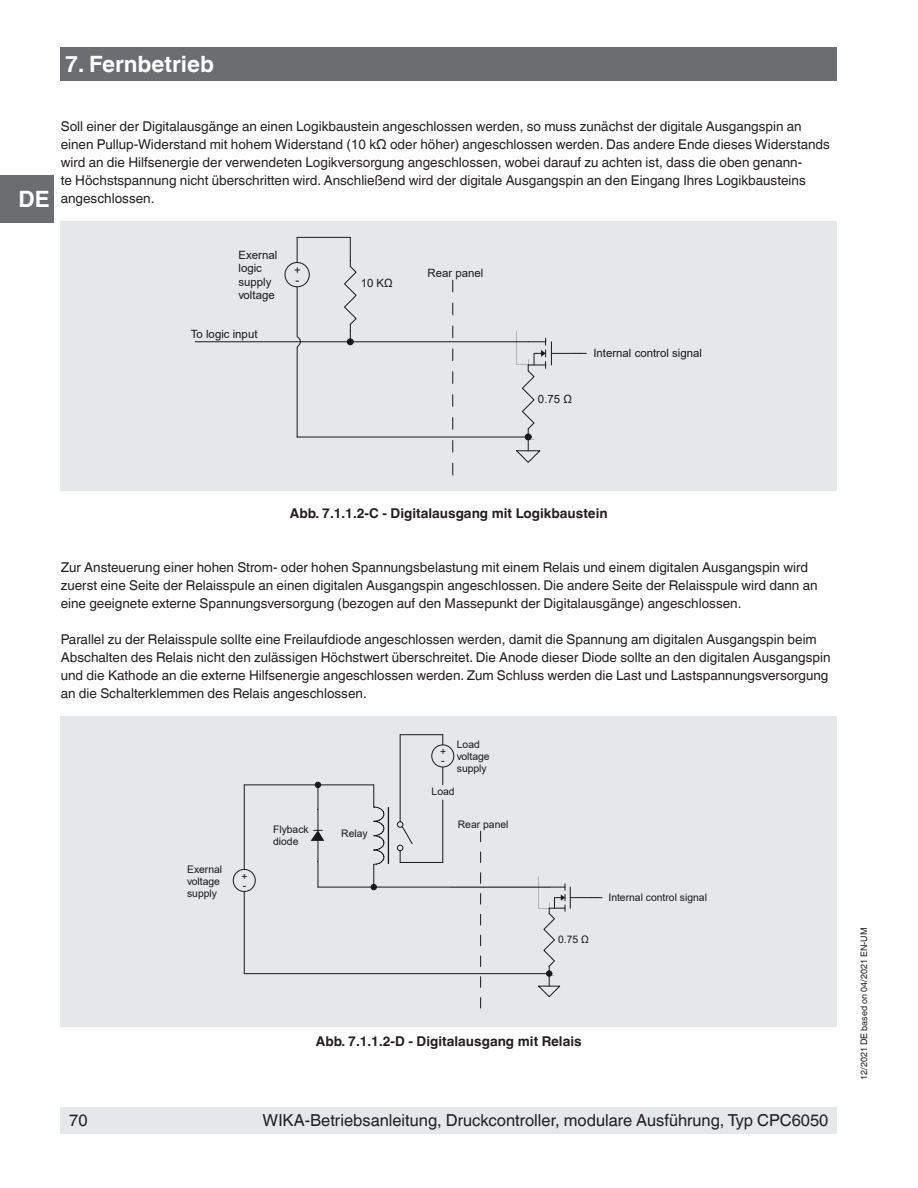
<style>
.page{position:relative;width:918px;height:1188px;background:#fff}
.page>*{position:absolute;margin:0;border:0;box-sizing:border-box;transform-origin:0 0}
.OI-Head{font:700 22.5px "Helvetica World";color:#fff}
.t1{font:16.5px "Helvetica World";color:#231f20}
.Running_text{font:13.5px/18px "Helvetica World";color:#231f20}
.t2{font:700 13.5px "Helvetica World";color:#231f20}
.t3{font:11.4px/13px "Arial";color:#19181c}
.t4{font:10.35px/11.9px "Arial";color:#19181c}
.t5{font:9px "Helvetica World";color:#231f20}
</style>
<div class="page">
<div style="left:61px;top:47px;width:776px;height:34px;background:#6c6d70"></div>
<div style="left:0;top:176px;width:54px;height:47px;background:#6c6d70"></div>
<div style="left:61px;top:1107px;width:776px;height:27px;background:#e6e7e9"></div>
<div style="left:61px;top:221px;width:776px;height:270px;background:#e6e7e9"></div>
<hr style="left:195px;top:342px;width:333px;height:1px;background:#19181c">
<hr style="left:297px;top:437px;width:231px;height:1px;background:#19181c">
<div style="left:285px;top:262px;width:25px;height:25px;border:1px solid #19181c;border-radius:50%"></div>
<svg style="left:297px;top:238px;width:1px;height:24px"></svg>
<hr style="left:297px;top:287px;width:1px;height:50px;background:#19181c">
<hr style="left:297px;top:237px;width:53px;height:1px;background:#19181c">
<svg style="left:296px;top:336px;width:6px;height:12px"></svg>
<hr style="left:297px;top:347px;width:1px;height:90px;background:#19181c">
<svg style="left:344px;top:237px;width:13px;height:108px"></svg>
<svg style="left:516px;top:338px;width:70px;height:125px"></svg>
<svg style="left:452px;top:280px;width:1px;height:12px"></svg>
<svg style="left:452px;top:303px;width:1px;height:12px"></svg>
<svg style="left:452px;top:326px;width:1px;height:12px"></svg>
<svg style="left:452px;top:349px;width:1px;height:12px"></svg>
<svg style="left:452px;top:440px;width:1px;height:12px"></svg>
<svg style="left:452px;top:463px;width:1px;height:12px"></svg>
<div style="left:61px;top:716px;width:776px;height:311px;background:#e6e7e9"></div>
<hr style="left:318px;top:887px;width:231px;height:1px;background:#19181c">
<hr style="left:244px;top:973px;width:305px;height:1px;background:#19181c">
<div style="left:233px;top:869px;width:23px;height:23px;border:1px solid #19181c;border-radius:50%"></div>
<hr style="left:244px;top:785px;width:1px;height:84px;background:#19181c">
<hr style="left:244px;top:892px;width:1px;height:82px;background:#19181c">
<hr style="left:244px;top:785px;width:130px;height:1px;background:#19181c">
<svg style="left:315px;top:782px;width:6px;height:6px"></svg>
<hr style="left:318px;top:785px;width:1px;height:45px;background:#19181c">
<hr style="left:318px;top:841px;width:1px;height:46px;background:#19181c">
<svg style="left:311px;top:830px;width:13px;height:11px"></svg>
<svg style="left:538px;top:884px;width:64px;height:113px"></svg>
<hr style="left:388px;top:807px;width:1px;height:57px;background:#19181c">
<svg style="left:371px;top:785px;width:14px;height:105px"></svg>
<hr style="left:400px;top:862px;width:43px;height:1px;background:#19181c">
<hr style="left:400px;top:735px;width:1px;height:87px;background:#19181c">
<svg style="left:397px;top:822px;width:16px;height:40px"></svg>
<hr style="left:443px;top:800px;width:1px;height:62px;background:#19181c">
<div style="left:432px;top:745px;width:22px;height:22px;border:1px solid #19181c;border-radius:50%"></div>
<svg style="left:443px;top:767px;width:1px;height:18px"></svg>
<hr style="left:400px;top:734px;width:43px;height:1px;background:#19181c">
<p class="OI-Head" style="left:65px;top:51px;width:150px">7. Fernbetrieb</p>
<h1 class="OI-Head" style="left:19px;top:186px;width:33px">DE</h1>
<p class="Running_text" style="left:61px;top:118px;width:771px">Soll einer der Digitalausgänge an einen Logikbaustein angeschlossen werden, so muss zunächst der digitale Ausgangspin an einen Pullup-Widerstand mit hohem Widerstand (10 kΩ oder höher) angeschlossen werden. Das andere Ende dieses Widerstands wird an die Hilfsenergie der verwendeten Logikversorgung angeschlossen, wobei darauf zu achten ist, dass die oben genann-<br>te Höchstspannung nicht überschritten wird. Anschließend wird der digitale Ausgangspin an den Eingang Ihres Logikbausteins angeschlossen.</p>
<p class="t3" style="left:239px;top:249px;width:40px">Exernal logic supply voltage</p>
<p class="t3" style="left:191px;top:327px;width:68px">To logic input</p>
<p class="t3" style="left:294px;top:265px;width:8px;line-height:9.6px">+ -</p>
<p class="t3" style="left:361px;top:276px;width:34px">10 KΩ</p>
<p class="t3" style="left:428px;top:266px;width:57px">Rear panel</p>
<p class="t3" style="left:538px;top:393px;width:35px">0.75 Ω</p>
<p class="t3" style="left:593px;top:347px;width:110px">Internal control signal</p>
<p class="t2" style="left:290px;top:506px;width:319px">Abb. 7.1.1.2-C - Digitalausgang mit Logikbaustein</p>
<p class="Running_text" style="left:61px;top:559px;width:758px">Zur Ansteuerung einer hohen Strom- oder hohen Spannungsbelastung mit einem Relais und einem digitalen Ausgangspin wird zuerst eine Seite der Relaisspule an einen digitalen Ausgangspin angeschlossen. Die andere Seite der Relaisspule wird dann an eine geeignete externe Spannungsversorgung (bezogen auf den Massepunkt der Digitalausgänge) angeschlossen.</p>
<p class="Running_text" style="left:61px;top:631px;width:771px">Parallel zu der Relaisspule sollte eine Freilaufdiode angeschlossen werden, damit die Spannung am digitalen Ausgangspin beim Abschalten des Relais nicht den zulässigen Höchstwert überschreitet. Die Anode dieser Diode sollte an den digitalen Ausgangspin und die Kathode an die externe Hilfsenergie angeschlossen werden. Zum Schluss werden die Last und Lastspannungsversorgung an die Schalterklemmen des Relais angeschlossen.</p>
<p class="t4" style="left:440px;top:747px;width:8px;line-height:8.7px">+ -</p>
<p class="t4" style="left:457px;top:738px;width:34px">Load voltage supply</p>
<p class="t4" style="left:187px;top:863px;width:37px">Exernal voltage supply</p>
<p class="t4" style="left:242px;top:872px;width:8px;line-height:8.7px">+ -</p>
<p class="t4" style="left:273px;top:823px;width:37px">Flyback diode</p>
<p class="t4" style="left:341px;top:827px;width:28px">Relay</p>
<p class="t4" style="left:432px;top:786px;width:25px">Load</p>
<p class="t4" style="left:458px;top:819px;width:52px">Rear panel</p>
<p class="t4" style="left:558px;top:933px;width:32px">0.75 Ω</p>
<p class="t4" style="left:608px;top:891px;width:100px">Internal control signal</p>
<p class="t2" style="left:316px;top:1034px;width:267px">Abb. 7.1.1.2-D - Digitalausgang mit Relais</p>
<p class="t1" style="left:69px;top:1111px;width:20px">70</p>
<p class="t1" style="left:263px;top:1111px;width:567px">WIKA-Betriebsanleitung, Druckcontroller, modulare Ausführung, Typ CPC6050</p>
<p class="t5" style="left:859px;top:1080px;width:154px;rotate:-90deg">12/2021 DE based on 04/2021 EN-UM</p>
</div>
